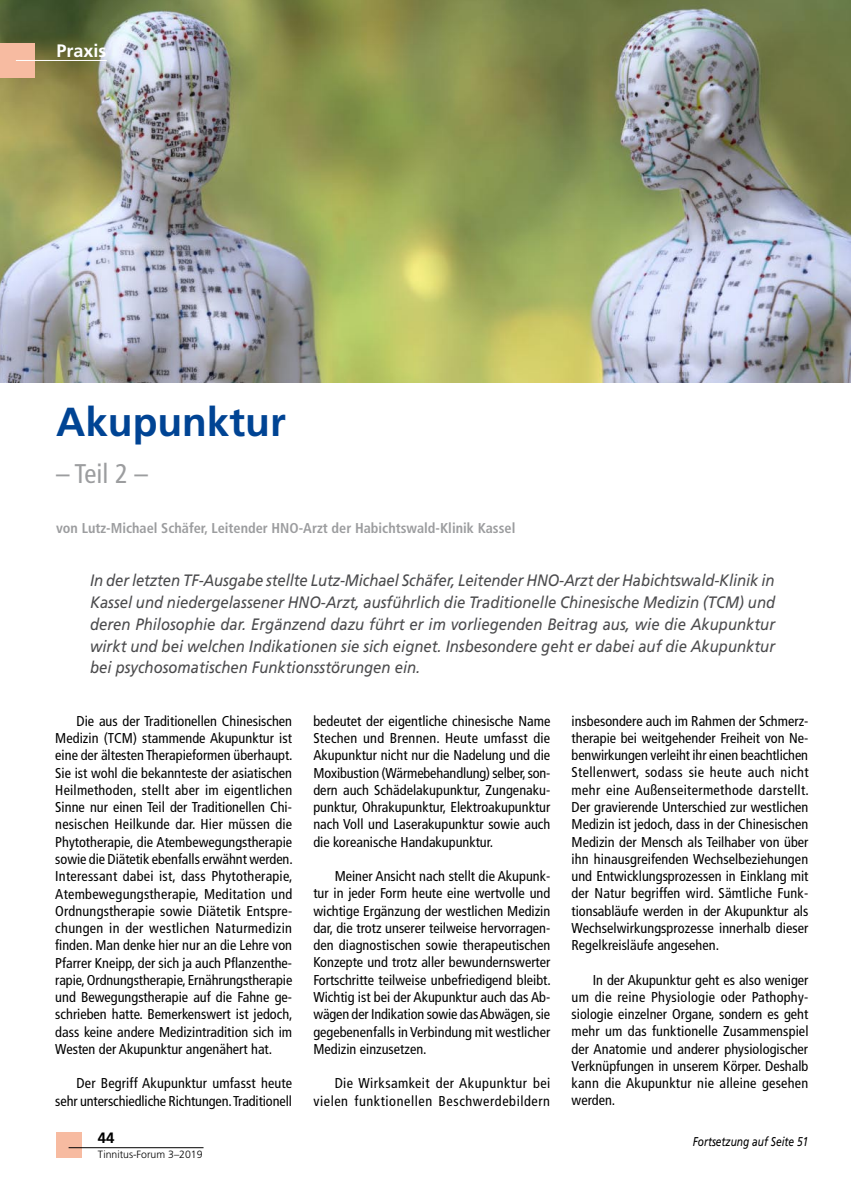
<style>
.page{position:relative;width:851px;height:1191px;background:#fff}
.page>*{position:absolute;margin:0;border:0;box-sizing:border-box;transform-origin:0 0}
.t1{font:700 40.5px "Frutiger";color:#004494}
.t2{font:condensed 27px "Frutiger";color:#9c9d9f}
.t3{font:700 18px "Frutiger";color:#fff}
.t4{font:italic 16.5px/21.8px "Frutiger";color:#4b4b4d;text-align:justify;scale:.9 1}
.t5{font:700 15px "Frutiger";color:#000}
.t6{font:condensed 14.25px/17.2px "Frutiger";color:#000;text-align:justify}
.t7{font:700 condensed 14.25px "Frutiger";color:#9c9d9f}
.t8{font:condensed 14.25px/17.2px "Frutiger";letter-spacing:.04em;color:#000;text-align:right}
.t9{font:italic 12.75px "Frutiger";color:#000;scale:.8 1}
.t10{font:300 10.5px "Frutiger";color:#000}
</style>
<div class="page">
<img style="left:0;top:0;width:850px;height:383px">
<div style="left:56px;top:1132px;width:25px;height:25px;background:#f7bba1"></div>
<hr style="left:69px;top:1147px;width:134px;height:1px;background:#000">
<div style="left:0;top:43px;width:35px;height:34px;background:#f7bba1"></div>
<hr style="left:16px;top:60px;width:91px;height:1px;background:#fff">
<p class="t3" style="left:56px;top:40px;width:52px">Praxis</p>
<h1 class="t1" style="left:56px;top:398px;width:231px">Akupunktur</h1>
<h2 class="t2" style="left:56px;top:458px;width:93px">– Teil 2 –</h2>
<p class="t7" style="left:56px;top:520px;width:460px">von Lutz-Michael Schäfer, Leitender HNO-Arzt der Habichtswald-Klinik Kassel</p>
<p class="t4" style="left:90px;top:569px;width:762px">In der letzten TF-Ausgabe stellte Lutz-Michael Schäfer, Leitender HNO-Arzt der Habichtswald-Klinik in Kassel und niedergelassener HNO-Arzt, ausführlich die Traditionelle Chinesische Medizin (TCM) und deren Philosophie dar. Ergänzend dazu führt er im vorliegenden Beitrag aus, wie die Akupunktur wirkt und bei welchen Indikationen sie sich eignet. Insbesondere geht er dabei auf die Akupunktur bei psychosomatischen Funktionsstörungen ein.</p>
<p class="t6" style="left:55px;top:712px;width:239px;text-indent:21px">Die aus der Traditionellen Chinesischen Medizin (TCM) stammende Akupunktur ist eine der ältesten Therapieformen überhaupt.<br>Sie ist wohl die bekannteste der asiatischen Heilmethoden, stellt aber im eigentlichen Sinne nur einen Teil der Traditionellen Chi&shy;nesischen Heilkunde dar. Hier müssen die Phytotherapie, die Atembewegungstherapie sowie die Diätetik ebenfalls erwähnt werden.<br>Interessant dabei ist, dass Phytotherapie, Atembewegungstherapie, Meditation und Ordnungstherapie sowie Diätetik Entspre&shy;chungen in der westlichen Naturmedizin finden. Man denke hier nur an die Lehre von Pfarrer Kneipp, der sich ja auch Pflanzenthe&shy;rapie, Ordnungstherapie, Ernährungstherapie und Bewegungstherapie auf die Fahne ge&shy;schrieben hatte. Bemerkenswert ist jedoch, dass keine andere Medizintradition sich im Westen der Akupunktur angenähert hat.</p>
<p class="t6" style="left:55px;top:1075px;width:238px;text-align:right">Der Begriff Akupunktur umfasst heute sehr unterschiedliche Richtungen. Traditionell</p>
<p class="t5" style="left:98px;top:1129px;width:18px">44</p>
<p class="t10" style="left:98px;top:1148px;width:106px">Tinnitus-Forum 3–2019</p>
<p class="t6" style="left:313px;top:712px;width:238px">bedeutet der eigentliche chinesische Name Stechen und Brennen. Heute umfasst die Akupunktur nicht nur die Nadelung und die Moxibustion (Wärmebehandlung) selber, son&shy;dern auch Schädelakupunktur, Zungenaku&shy;punktur, Ohrakupunktur, Elektroakupunktur nach Voll und Laserakupunktur sowie auch die koreanische Handakupunktur.</p>
<p class="t6" style="left:313px;top:867px;width:239px;text-indent:21px">Meiner Ansicht nach stellt die Akupunk&shy;tur in jeder Form heute eine wertvolle und wichtige Ergänzung der westlichen Medizin dar, die trotz unserer teilweise hervorragen&shy;den diagnostischen sowie therapeutischen Konzepte und trotz aller bewundernswerter Fortschritte teilweise unbefriedigend bleibt.<br>Wichtig ist bei der Akupunktur auch das Ab&shy;wägen der Indikation sowie das Abwägen, sie gegebenenfalls in Verbindung mit westlicher Medizin einzusetzen.</p>
<p class="t8" style="left:313px;top:1074px;width:238px">Die Wirksamkeit der Akupunktur bei vielen funktionellen Beschwerdebildern</p>
<p class="t6" style="left:571px;top:712px;width:239px">insbesondere auch im Rahmen der Schmerz&shy;therapie bei weitgehender Freiheit von Ne&shy;benwirkungen verleiht ihr einen beachtlichen Stellenwert, sodass sie heute auch nicht mehr eine Außenseitermethode darstellt.<br>Der gravierende Unterschied zur westlichen Medizin ist jedoch, dass in der Chinesischen Medizin der Mensch als Teilhaber von über ihn hinausgreifenden Wechselbeziehungen und Entwicklungsprozessen in Einklang mit der Natur begriffen wird. Sämtliche Funk&shy;tionsabläufe werden in der Akupunktur als Wechselwirkungsprozesse innerhalb dieser Regelkreisläufe angesehen.</p>
<p class="t6" style="left:571px;top:971px;width:238px;text-indent:21px">In der Akupunktur geht es also weniger um die reine Physiologie oder Pathophy&shy;siologie einzelner Organe, sondern es geht mehr um das funktionelle Zusammenspiel der Anatomie und anderer physiologischer Verknüpfungen in unserem Körper. Deshalb kann die Akupunktur nie alleine gesehen werden.</p>
<p class="t9" style="left:692px;top:1134px;width:146px">Fortsetzung auf Seite 51</p>
</div>
